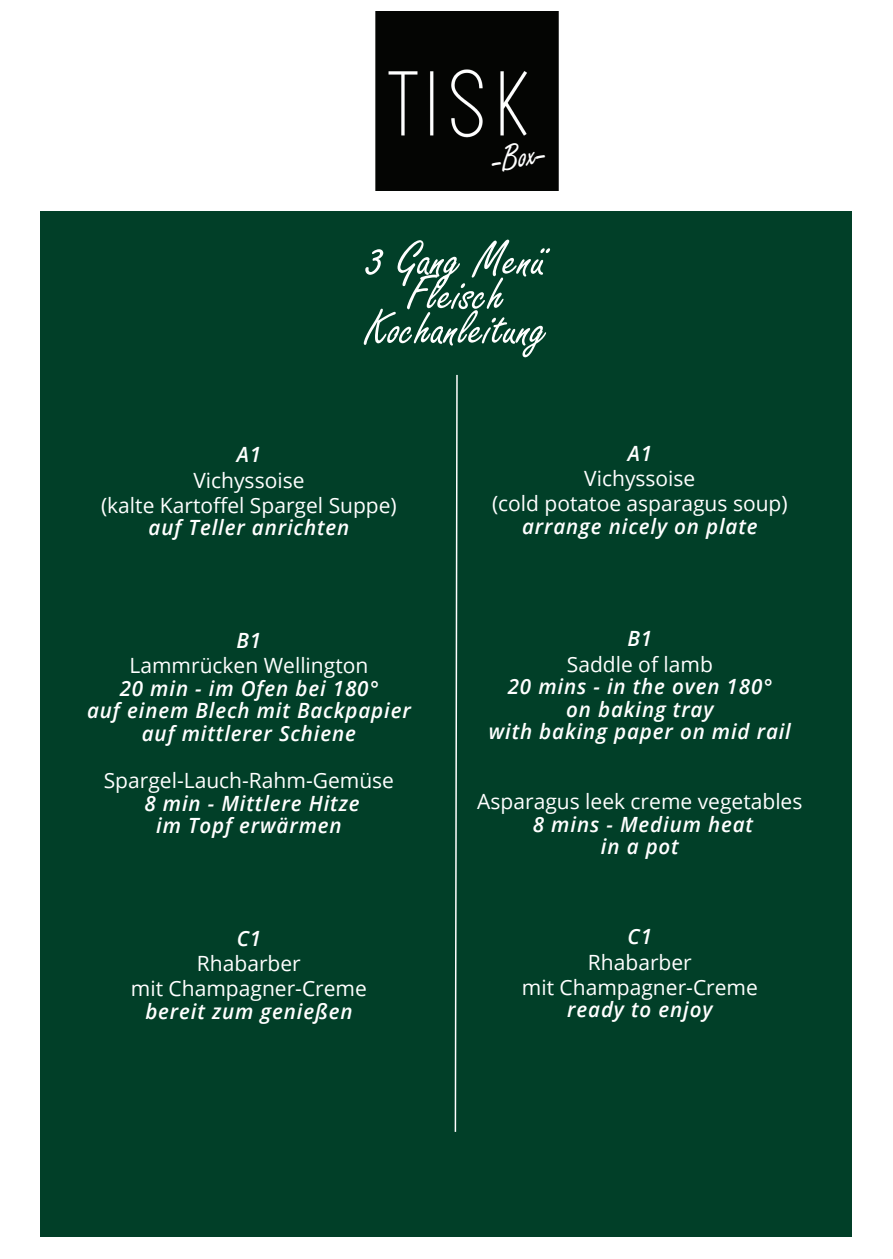
<style>
.page{position:relative;width:893px;height:1259px;background:#fff}
.page>*{position:absolute;margin:0;border:0;box-sizing:border-box;transform-origin:0 0}
.t1{font:52.5px "Freestyle Script";color:#fff}
.t2{font:38.1px "Freestyle Script";color:#fff}
.t3{font:italic 600 21px/22.5px "Open Sans";letter-spacing:.04em;color:#fff;text-align:center}
.t4{font:21px/25.2px "Open Sans";color:#fff;text-align:center}
</style>
<div class="page">
<div style="left:41px;top:211px;width:811px;height:1025px;background:#013f28"></div>
<svg style="left:375px;top:12px;width:184px;height:179px;background:#151614"></svg>
<svg style="left:454px;top:374px;width:4px;height:758px"></svg>
<h2 class="t2" style="left:489px;top:140px;width:65px;rotate:-10deg">-Box-</h2>
<h1 class="t1" style="left:366px;top:231px;width:181px">3 Gang Menü</h1>
<h1 class="t1" style="left:407px;top:265px;width:99px">Fleisch</h1>
<h1 class="t1" style="left:365px;top:300px;width:184px">Kochanleitung</h1>
<p class="t3" style="left:237px;top:443px;width:26px">A1</p>
<p class="t4" style="left:101px;top:467px;width:297px">Vichyssoise<br>(kalte Kartoffel Spargel Suppe)</p>
<p class="t3" style="left:149px;top:516px;width:202px">auf Teller anrichten</p>
<p class="t3" style="left:237px;top:628px;width:26px">B1</p>
<p class="t4" style="left:130px;top:652px;width:240px">Lammrücken Wellington</p>
<p class="t3" style="left:87px;top:676px;width:325px">20 min - im Ofen bei 180°<br>auf einem Blech mit Backpapier auf mittlerer Schiene</p>
<p class="t4" style="left:104px;top:767px;width:292px">Spargel-Lauch-Rahm-Gemüse</p>
<p class="t3" style="left:144px;top:791px;width:217px">8 min - Mittlere Hitze im Topf erwärmen</p>
<p class="t3" style="left:237px;top:926px;width:26px">C1</p>
<p class="t4" style="left:131px;top:950px;width:238px">Rhabarber<br>mit Champagner-Creme</p>
<p class="t3" style="left:145px;top:999px;width:209px">bereit zum genießen</p>
<p class="t3" style="left:628px;top:441px;width:26px">A1</p>
<p class="t4" style="left:492px;top:465px;width:297px">Vichyssoise<br>(cold potatoe asparagus soup)</p>
<p class="t3" style="left:522px;top:514px;width:237px">arrange nicely on plate</p>
<p class="t3" style="left:627px;top:627px;width:26px">B1</p>
<p class="t4" style="left:567px;top:651px;width:148px">Saddle of lamb</p>
<p class="t3" style="left:489px;top:674px;width:304px">20 mins - in the oven 180°<br>on baking tray<br>with baking paper on mid rail</p>
<p class="t4" style="left:477px;top:788px;width:327px">Asparagus leek creme vegetables</p>
<p class="t3" style="left:533px;top:812px;width:222px">8 mins - Medium heat in a pot</p>
<p class="t3" style="left:628px;top:925px;width:26px">C1</p>
<p class="t4" style="left:522px;top:948px;width:238px">Rhabarber<br>mit Champagner-Creme</p>
<p class="t3" style="left:567px;top:998px;width:147px">ready to enjoy</p>
</div>
